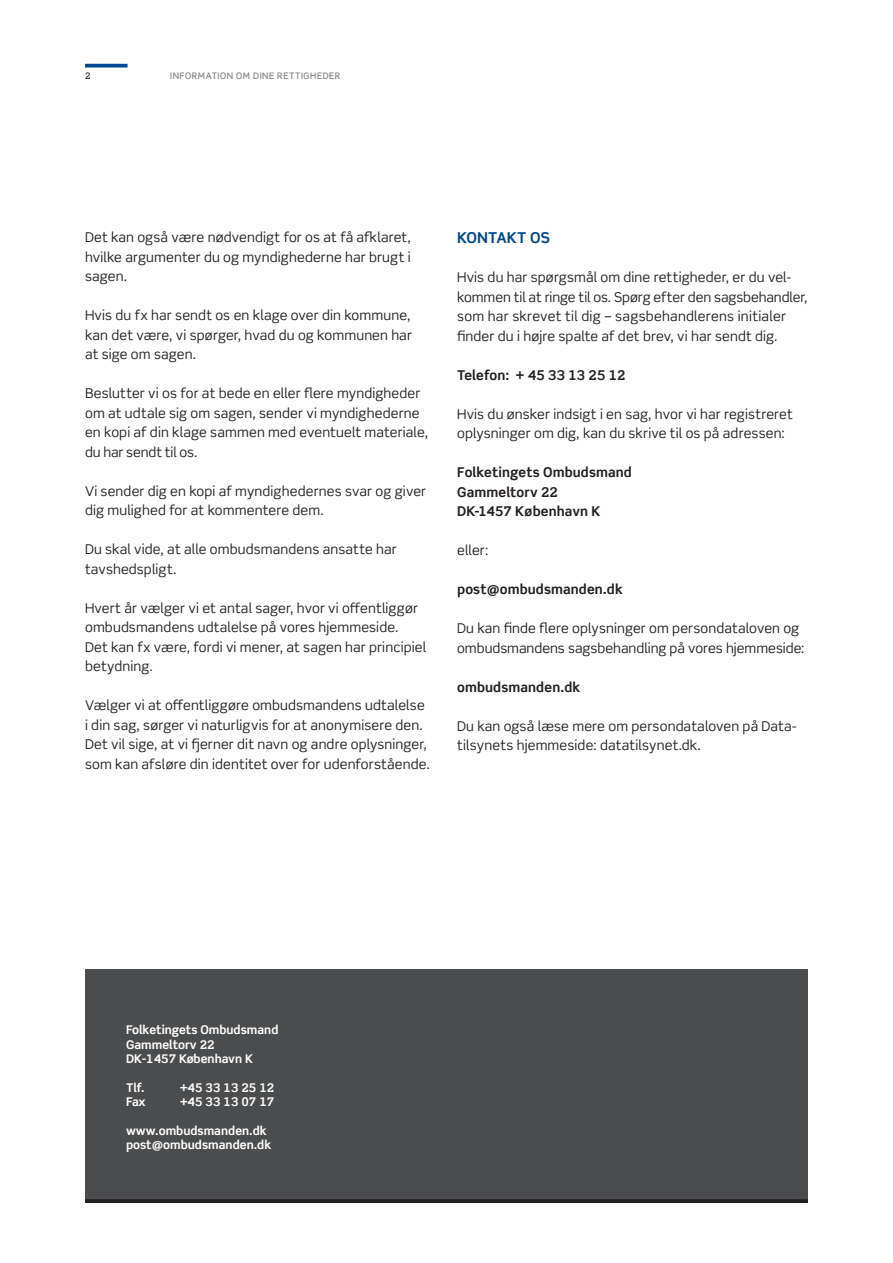
<style>
.page{position:relative;width:893px;height:1263px;background:#fff}
.page>*{position:absolute;margin:0;border:0;box-sizing:border-box;transform-origin:0 0}
.t1{font:700 15px "Scene Std";color:#01498e}
.t2{font:13.5px/19.5px "Scene Std";letter-spacing:.01em;color:#231f20}
.t3{font:700 13.5px/19.5px "Scene Std";letter-spacing:.01em;color:#231f20}
.t4{font:700 12px/14.4px "Scene Std";color:#fff}
.t5{font:500 9px "Scene Std";letter-spacing:.065em;color:#808285}
.t6{font:500 9px "Scene Std";color:#231f20}
</style>
<div class="page">
<svg style="left:85px;top:64px;width:43px;height:4px"></svg>
<div style="left:85px;top:969px;width:723px;height:234px;background:#4b4c4d"></div>
<hr style="left:85px;top:1199px;width:723px;height:4px;background:#231f20">
<p class="t6" style="left:85px;top:70px;width:7px">2</p>
<p class="t5" style="left:170px;top:70px;width:172px">INFORMATION OM DINE RETTIGHEDER</p>
<p class="t2" style="left:85px;top:227px;width:327px;text-align:justify">Det kan også være nødvendigt for os at få afklaret, hvilke argumenter du og myndighederne har brugt i sagen.</p>
<p class="t2" style="left:85px;top:305px;width:328px;text-align:justify">Hvis du fx har sendt os en klage over din kommune, kan det være, vi spørger, hvad du og kommunen har at sige om sagen.</p>
<p class="t2" style="left:85px;top:383px;width:344px">Beslutter vi os for at bede en eller flere myndigheder om at udtale sig om sagen, sender vi myndighederne en kopi af din klage sammen med eventuelt materiale, du har sendt til os.</p>
<p class="t2" style="left:85px;top:481px;width:343px">Vi sender dig en kopi af myndighedernes svar og giver dig mulighed for at kommentere dem.</p>
<p class="t2" style="left:85px;top:539px;width:313px">Du skal vide, at alle ombudsmandens ansatte har tavshedspligt.</p>
<p class="t2" style="left:85px;top:598px;width:343px">Hvert år vælger vi et antal sager, hvor vi offentliggør ombudsmandens udtalelse på vores hjemmeside.<br>Det kan fx være, fordi vi mener, at sagen har principiel betydning.</p>
<p class="t2" style="left:85px;top:695px;width:346px">Vælger vi at offentliggøre ombudsmandens udtalelse i din sag, sørger vi naturligvis for at anonymisere den.<br>Det vil sige, at vi fjerner dit navn og andre oplysninger, som kan afsløre din identitet over for udenforstående.</p>
<p class="t1" style="left:457px;top:229px;width:21px">konta</p>
<p class="t1" style="left:507px;top:229px;width:34px">kt os</p>
<p class="t2" style="left:457px;top:268px;width:352px">Hvis du har spørgsmål om dine rettigheder, er du vel&shy;kommen til at ringe til os. Spørg efter den sagsbehandler, som har skrevet til dig – sagsbehandlerens initialer finder du i højre spalte af det brev, vi har sendt dig.</p>
<p class="t3" style="left:457px;top:365px;width:170px">Telefon: + 45 33 13 25 12</p>
<p class="t2" style="left:457px;top:404px;width:337px">Hvis du ønsker indsigt i en sag, hvor vi har registreret oplysninger om dig, kan du skrive til os på adressen:</p>
<p class="t3" style="left:457px;top:463px;width:176px">Folketingets Ombudsmand<br>Gammeltorv 22<br>DK-1457 København K</p>
<p class="t2" style="left:457px;top:541px;width:33px">eller:</p>
<p class="t3" style="left:457px;top:580px;width:167px">post@ombudsmanden.dk</p>
<p class="t2" style="left:457px;top:619px;width:349px">Du kan finde flere oplysninger om persondataloven og ombudsmandens sagsbehandling på vores hjemmeside:</p>
<p class="t3" style="left:457px;top:677px;width:125px">ombudsmanden.dk</p>
<p class="t2" style="left:457px;top:716px;width:341px">Du kan også læse mere om persondataloven på Data&shy;tilsynets hjemmeside: datatilsynet.dk.</p>
<p class="t4" style="left:126px;top:1022px;width:154px">Folketingets Ombudsmand<br>Gammeltorv 22<br>DK-1457 København K</p>
<p class="t4" style="left:126px;top:1080px;width:20px">Tlf.</p>
<p class="t4" style="left:180px;top:1080px;width:96px">+45 33 13 25 12</p>
<p class="t4" style="left:126px;top:1094px;width:21px">Fax</p>
<p class="t4" style="left:180px;top:1094px;width:96px">+45 33 13 07 17</p>
<p class="t4" style="left:126px;top:1123px;width:147px">www.ombudsmanden.dk post@ombudsmanden.dk</p>
</div>
